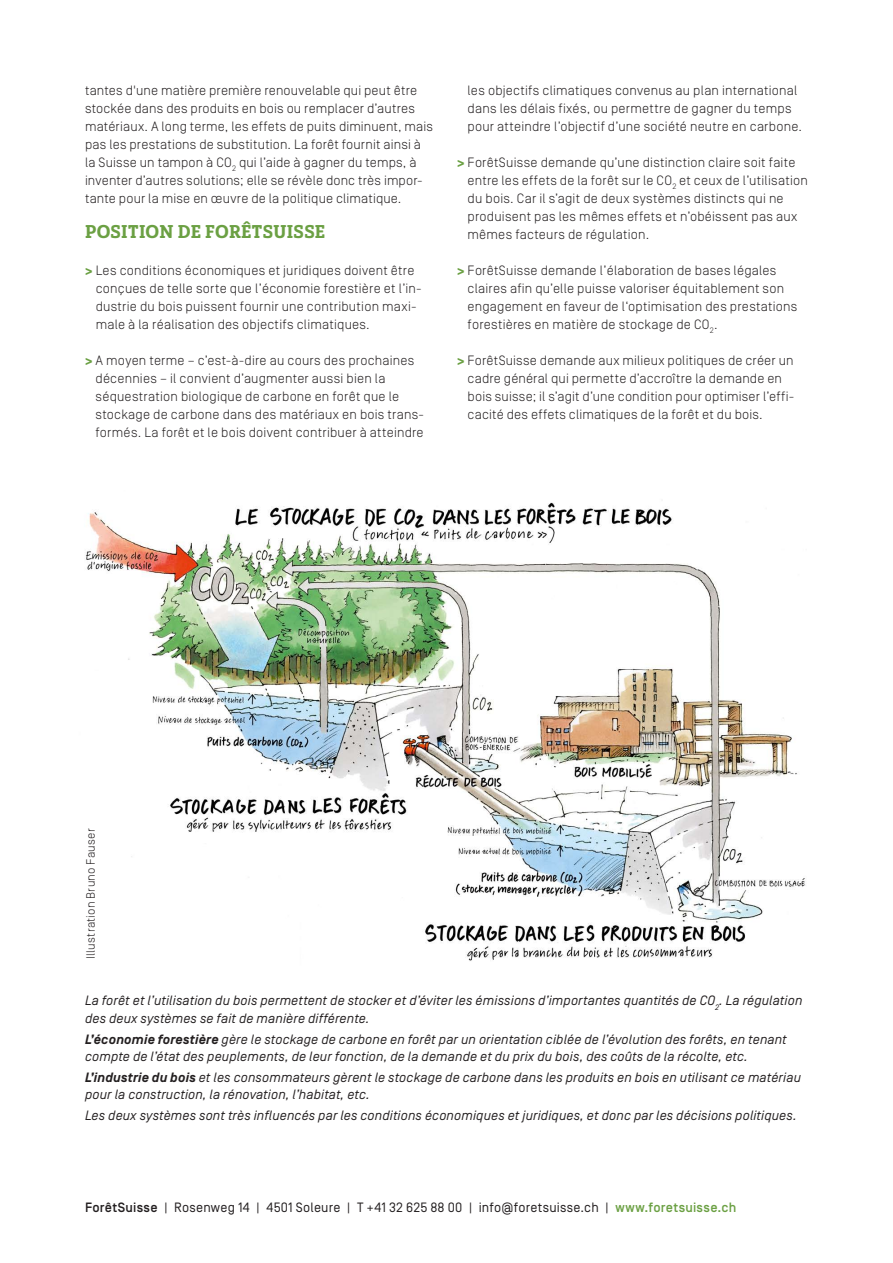
<style>
.page{position:relative;width:893px;height:1263px;background:#fff}
.page>*{position:absolute;margin:0;border:0;box-sizing:border-box;transform-origin:0 0}
._03_Titel_grün{font:18px "Solitas Slab Nor Dem";letter-spacing:.015em;color:#6ba043}
._05_Lauftext{font:300 13.5px/18px "Simplon Norm";letter-spacing:.015em;color:#231f20}
._05_Lauftext-2{font:italic 13.5px/17.1px "Simplon Norm";letter-spacing:.01em;color:#231f20}
._05_Adresszeile{font:13.5px "Simplon Norm";letter-spacing:.02em;color:#231f20}
._05_Lauftext-3{font:300 12px "Simplon Norm";letter-spacing:.02em;color:#231f20}
.s1{font-weight:700;color:#6ba043}
.s2{font-weight:700}
.s3{font-weight:500}
.s4{font-weight:500;color:#6ba043}
</style>
<div class="page">
<img style="left:85px;top:502px;width:720px;height:459px">
<p class="_05_Lauftext" style="left:85px;top:81px;width:350px">tantes d'une matière première renouvelable qui peut être stockée dans des produits en bois ou remplacer d’autres matériaux. A long terme, les effets de puits diminuent, mais pas les prestations de substitution. La forêt fournit ainsi à la Suisse un tampon à CO<sub>2</sub> qui l’aide à gagner du temps, à inventer d’autres solutions; elle se révèle donc très impor&shy;tante pour la mise en œuvre de la politique climatique.</p>
<p class="_03_Titel_grün" style="left:85px;top:219px;width:242px">POSITION DE FORÊTSUISSE</p>
<p class="_05_Lauftext" style="left:96px;top:261px;width:328px;text-indent:-11px"><span class="s1">&gt;</span> Les conditions économiques et juridiques doivent être conçues de telle sorte que l’économie forestière et l’in&shy;dustrie du bois puissent fournir une contribution maxi&shy;male à la réalisation des objectifs climatiques.</p>
<p class="_05_Lauftext" style="left:96px;top:351px;width:330px;text-indent:-10px"><span class="s1">&gt;</span> A moyen terme – c’est-à-dire au cours des prochaines décennies – il convient d’augmenter aussi bien la séquestration biologique de carbone en forêt que le stockage de carbone dans des matériaux en bois trans&shy;formés. La forêt et le bois doivent contribuer à atteindre</p>
<p class="_05_Lauftext" style="left:468px;top:81px;width:336px">les objectifs climatiques convenus au plan international dans les délais fixés, ou permettre de gagner du temps pour atteindre l’objectif d’une société neutre en carbone.</p>
<p class="_05_Lauftext" style="left:468px;top:153px;width:342px;text-indent:-10px"><span class="s1">&gt;</span> ForêtSuisse demande qu’une distinction claire soit faite entre les effets de la forêt sur le CO<sub>2</sub> et ceux de l’utilisation du bois. Car il s’agit de deux systèmes distincts qui ne produisent pas les mêmes effets et n’obéissent pas aux mêmes facteurs de régulation.</p>
<p class="_05_Lauftext" style="left:468px;top:261px;width:331px;text-indent:-10px"><span class="s1">&gt;</span> ForêtSuisse demande l’élaboration de bases légales claires afin qu’elle puisse valoriser équitablement son engagement en faveur de l‘optimisation des prestations forestières en matière de stockage de CO<sub>2</sub>.</p>
<p class="_05_Lauftext" style="left:468px;top:351px;width:328px;text-indent:-11px"><span class="s1">&gt;</span> ForêtSuisse demande aux milieux politiques de créer un cadre général qui permette d’accroître la demande en bois suisse; il s’agit d’une condition pour optimiser l’effi&shy;cacité des effets climatiques de la forêt et du bois.</p>
<p class="_05_Lauftext-3" style="left:84px;top:958px;width:132px;rotate:-90deg">Illustration Bruno Fauser</p>
<p class="_05_Lauftext-2" style="left:85px;top:992px;width:719px">La forêt et l’utilisation du bois permettent de stocker et d’éviter les émissions d’importantes quantités de CO<sub>2</sub>. La régulation des deux systèmes se fait de manière différente.</p>
<p class="_05_Lauftext-2" style="left:85px;top:1031px;width:703px"><span class="s2">L’économie forestière</span> gère le stockage de carbone en forêt par un orientation ciblée de l’évolution des forêts, en tenant compte de l’état des peuplements, de leur fonction, de la demande et du prix du bois, des coûts de la récolte, etc.</p>
<p class="_05_Lauftext-2" style="left:85px;top:1069px;width:717px"><span class="s2">L’industrie du bois</span> et les consommateurs gèrent le stockage de carbone dans les produits en bois en utilisant ce matériau pour la construction, la rénovation, l’habitat, etc.</p>
<p class="_05_Lauftext-2" style="left:85px;top:1107px;width:713px">Les deux systèmes sont très influencés par les conditions économiques et juridiques, et donc par les décisions politiques.</p>
<p class="_05_Adresszeile" style="left:85px;top:1200px;width:653px"><span class="s3">ForêtSuisse</span> | Rosenweg 14 | 4501 Soleure | T +41 32 625 88 00 | info@foretsuisse.ch | <span class="s4">www.foretsuisse.ch</span></p>
</div>
